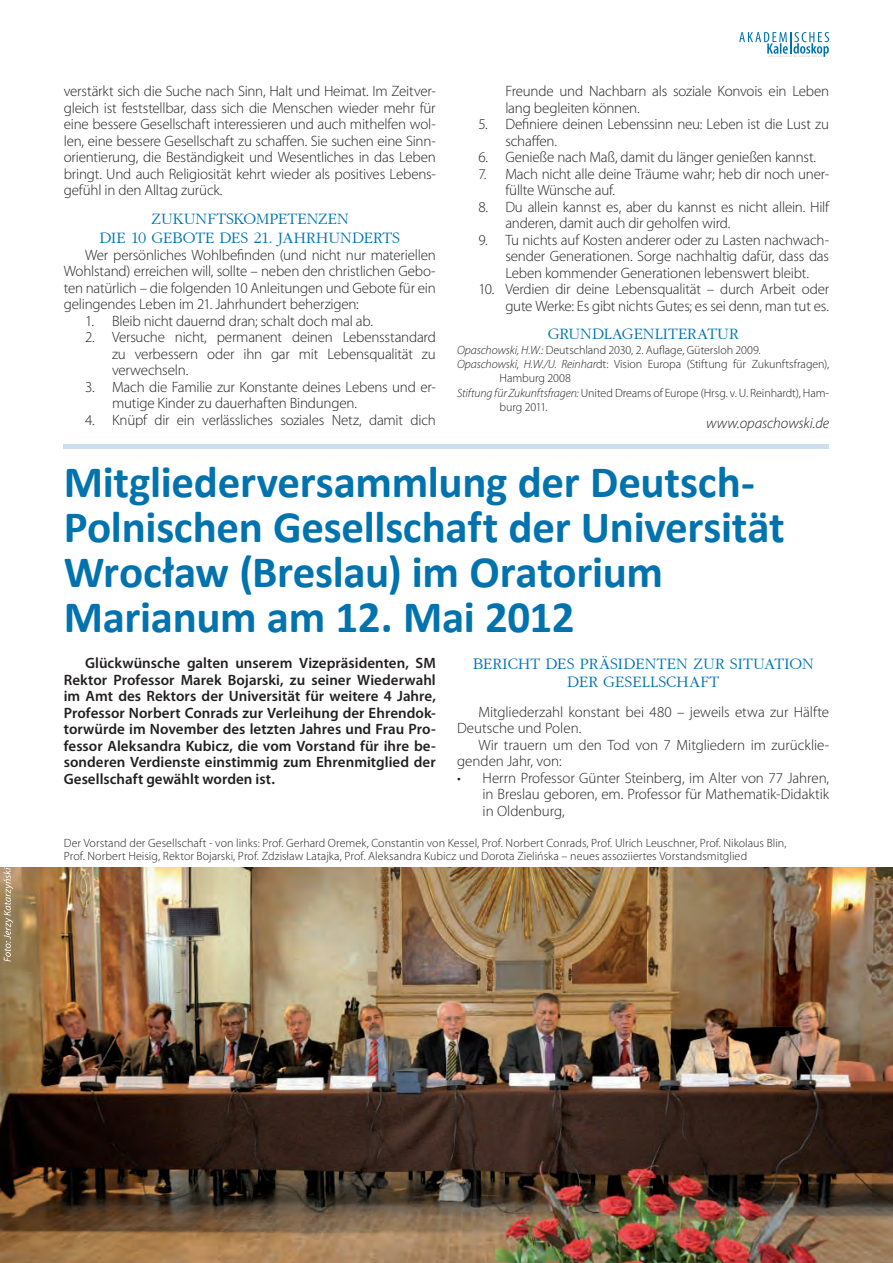
<style>
.page{position:relative;width:893px;height:1263px;background:#fff}
.page>*{position:absolute;margin:0;border:0;box-sizing:border-box;transform-origin:0 0}
.t1{font:700 45px/45px "Calibri";letter-spacing:-.005em;color:#0073ae}
.t2{font:16.5px/19.8px "Gatineau";letter-spacing:.005em;color:#0073ae;text-align:center}
.t3{font:300 15px/16.5px "Myriad Pro";letter-spacing:-.015em;color:#231f20}
.t4{font:600 15px/16.5px "Myriad Pro";color:#231f20;text-align:justify}
.t5{font:italic 300 15px "Myriad Pro";letter-spacing:-.005em;color:#231f20}
.t6{font:300 12px/13.5px "Myriad Pro";color:#231f20}
.s1{font-style:italic}
</style>
<div class="page">
<svg style="left:739px;top:32px;width:90px;height:25px"></svg>
<div style="left:64px;top:444px;width:765px;height:5px;background:#cddfef"></div>
<img style="left:0;top:867px;width:893px;height:396px">
<svg style="left:3px;top:867px;width:10px;height:94px"></svg>
<p class="t3" style="left:505px;top:84px;width:325px">Freunde und Nachbarn als soziale Konvois ein Leben lang begleiten können.</p>
<p class="t3" style="left:505px;top:117px;width:325px;text-indent:-27px">5. Definiere deinen Lebenssinn neu: Leben ist die Lust zu schaffen.</p>
<p class="t3" style="left:478px;top:150px;width:339px">6. Genieße nach Maß, damit du länger genießen kannst.</p>
<p class="t3" style="left:505px;top:167px;width:325px;text-indent:-27px">7. Mach nicht alle deine Träume wahr; heb dir noch uner&shy;füllte Wünsche auf.</p>
<p class="t3" style="left:505px;top:200px;width:325px;text-indent:-27px">8. Du allein kannst es, aber du kannst es nicht allein. Hilf anderen, damit auch dir geholfen wird.</p>
<p class="t3" style="left:505px;top:233px;width:325px;text-align:justify;text-indent:-27px">9. Tu nichts auf Kosten anderer oder zu Lasten nachwach&shy;sender Generationen. Sorge nachhaltig dafür, dass das Leben kommender Generationen lebenswert bleibt.</p>
<p class="t3" style="left:478px;top:282px;width:352px;text-align:right">10. Verdien dir deine Lebensqualität – durch Arbeit oder gute Werke: Es gibt nichts Gutes; es sei denn, man tut es.</p>
<p class="t2" style="left:548px;top:324px;width:192px">GRUNDLAGENLITERATUR</p>
<p class="t6" style="left:457px;top:344px;width:305px"><span class="s1">Opaschowski, H.W.:</span> Deutschland 2030, 2. Auflage, Gütersloh 2009.</p>
<p class="t6" style="left:457px;top:358px;width:374px"><span class="s1">Opaschowski, H.W./U. Reinhar</span>dt: Vision Europa (Stiftung für Zukunftsfragen),</p>
<p class="t6" style="left:500px;top:372px;width:73px">Hamburg 2008</p>
<p class="t6" style="left:457px;top:387px;width:374px"><span class="s1">Stiftung für Zukunftsfragen:</span> United Dreams of Europe (Hrsg. v. U. Reinhardt), Ham-</p>
<p class="t6" style="left:500px;top:401px;width:49px">burg 2011.</p>
<p class="t5" style="left:706px;top:417px;width:125px">www.opaschowski.de</p>
<h1 class="t1" style="left:64px;top:463px;width:723px">Mitgliederversammlung der Deutsch-Polnischen Gesellschaft der Universität Wrocław (Breslau) im Oratorium Marianum am 12. Mai 2012</h1>
<p class="t4" style="left:64px;top:656px;width:374px;text-indent:21px">Glückwünsche galten unserem Vizepräsidenten, SM Rektor Professor Marek Bojarski, zu seiner Wiederwahl im Amt des Rektors der Universität für weitere 4 Jahre, Professor Norbert Conrads zur Verleihung der Ehrendok&shy;torwürde im November des letzten Jahres und Frau Pro&shy;fessor Aleksandra Kubicz, die vom Vorstand für ihre be&shy;sonderen Verdienste einstimmig zum Ehrenmitglied der Gesellschaft gewählt worden ist.</p>
<p class="t2" style="left:473px;top:655px;width:342px;line-height:18px">BERICHT DES PRÄSIDENTEN ZUR SITUATION<br>DER GESELLSCHAFT</p>
<p class="t3" style="left:64px;top:84px;width:374px;text-align:justify">verstärkt sich die Suche nach Sinn, Halt und Heimat. Im Zeitver&shy;gleich ist feststellbar, dass sich die Menschen wieder mehr für eine bessere Gesellschaft interessieren und auch mithelfen wol&shy;len, eine bessere Gesellschaft zu schaffen. Sie suchen eine Sinn&shy;orientierung, die Beständigkeit und Wesentliches in das Leben bringt. Und auch Religiosität kehrt wieder als positives Lebens&shy;gefühl in den Alltag zurück.</p>
<p class="t2" style="left:99px;top:208px;width:302px">ZUKUNFTSKOMPETENZEN<br>DIE 10 GEBOTE DES 21. JAHRHUNDERTS</p>
<p class="t3" style="left:64px;top:248px;width:373px;text-align:justify;text-indent:21px">Wer persönliches Wohlbefinden (und nicht nur materiellen Wohlstand) erreichen will, sollte – neben den christlichen Gebo&shy;ten natürlich – die folgenden 10 Anleitungen und Gebote für ein gelingendes Leben im 21. Jahrhundert beherzigen:</p>
<p class="t3" style="left:85px;top:314px;width:290px">1. Bleib nicht dauernd dran; schalt doch mal ab.</p>
<p class="t3" style="left:112px;top:330px;width:325px;text-align:justify;text-indent:-27px">2. Versuche nicht, permanent deinen Lebensstandard zu verbessern oder ihn gar mit Lebensqualität zu verwechseln.</p>
<p class="t3" style="left:112px;top:380px;width:325px;text-indent:-27px">3. Mach die Familie zur Konstante deines Lebens und er&shy;mutige Kinder zu dauerhaften Bindungen.</p>
<p class="t3" style="left:85px;top:413px;width:352px">4. Knüpf dir ein verlässliches soziales Netz, damit dich</p>
<p class="t3" style="left:457px;top:704px;width:374px;text-indent:21px">Mitgliederzahl konstant bei 480 – jeweils etwa zur Hälfte<br>Deutsche und Polen.</p>
<p class="t3" style="left:457px;top:737px;width:374px;text-indent:21px">Wir trauern um den Tod von 7 Mitgliedern im zurücklie&shy;genden Jahr, von:</p>
<p class="t3" style="left:483px;top:770px;width:348px;text-align:justify;text-indent:-26px">• Herrn Professor Günter Steinberg, im Alter von 77 Jahren, in Breslau geboren, em. Professor für Mathematik-Didaktik in Oldenburg,</p>
<p class="t6" style="left:64px;top:837px;width:724px">Der Vorstand der Gesellschaft - von links: Prof. Gerhard Oremek, Constantin von Kessel, Prof. Norbert Conrads, Prof. Ulrich Leuschner, Prof. Nikolaus Blin,<br>Prof. Norbert Heisig, Rektor Bojarski, Prof. Zdzisław Latajka, Prof. Aleksandra Kubicz und Dorota Zielińska – neues assoziiertes Vorstandsmitglied</p>
</div>
